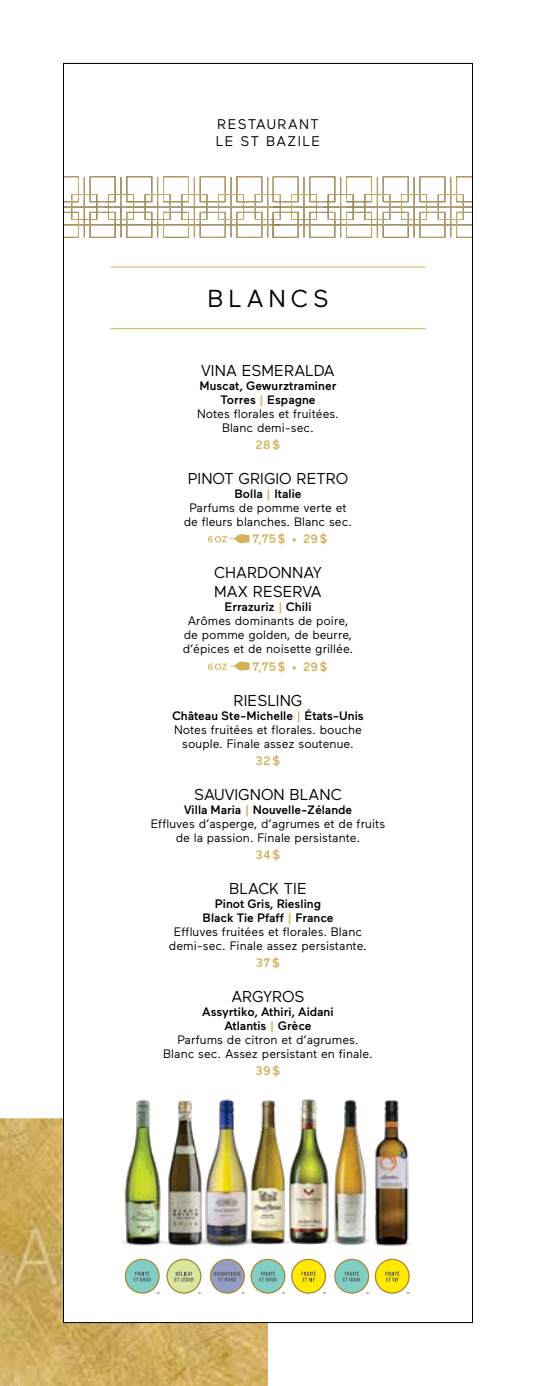
<style>
.page{position:relative;width:536px;height:1386px;background:#fff}
.page>*{position:absolute;margin:0;border:0;box-sizing:border-box;transform-origin:0 0}
.t1{font:24.5px "Maax";letter-spacing:.2em;color:#000}
.t2{font:15.75px/19.2px "Maax";color:#000}
.t3{font:14px/16.8px "Maax";letter-spacing:.1em;color:#000}
.t4{font:12.25px/14px "Maax";color:#000;text-align:center}
.t5{font:500 12.25px "Maax";color:#d3b25c}
.s1{font-weight:500}
.s2{font-weight:500;color:#d3b25c}
</style>
<div class="page">
<img style="left:0;top:1118px;width:268px;height:268px">
<svg style="left:65px;top:176px;width:207px;height:62px"></svg>
<img style="left:272px;top:176px;width:198px;height:62px">
<svg style="left:208px;top:534px;width:41px;height:10px"></svg>
<svg style="left:208px;top:661px;width:41px;height:10px"></svg>
<hr style="left:110px;top:267px;width:315px;height:1px;background:#d3b25c">
<hr style="left:110px;top:328px;width:315px;height:1px;background:#d3b25c">
<img style="left:105px;top:1100px;width:74px;height:151px">
<svg style="left:125px;top:1259px;width:35px;height:35px"></svg>
<img style="left:194px;top:1099px;width:47px;height:152px">
<img style="left:338px;top:1099px;width:21px;height:147px">
<svg style="left:166px;top:1259px;width:35px;height:35px"></svg>
<img style="left:159px;top:1100px;width:51px;height:149px">
<svg style="left:294px;top:1286px;width:32px;height:8px"></svg>
<img style="left:285px;top:1099px;width:53px;height:187px">
<svg style="left:210px;top:1259px;width:75px;height:35px"></svg>
<img style="left:241px;top:1099px;width:54px;height:160px">
<svg style="left:334px;top:1259px;width:75px;height:35px"></svg>
<img style="left:359px;top:1100px;width:52px;height:146px">
<p class="t3" style="left:216px;top:116px;width:106px">RESTAURANT<br>LE ST BAZILE</p>
<h1 class="t1" style="left:207px;top:285px;width:123px">BLANCS</h1>
<p class="t2" style="left:201px;top:361px;width:135px">VINA ESMERALDA</p>
<p class="t4" style="left:197px;top:379px;width:143px"><span class="s1">Muscat, Gewurztraminer<br>Torres</span> <span class="s2">|</span> <span class="s1">Espagne<br></span>Notes florales et fruitées.<br>Blanc demi-sec.</p>
<p class="t5" style="left:255px;top:438px;width:26px">28$</p>
<p class="t2" style="left:188px;top:469px;width:162px">PINOT GRIGIO RETRO</p>
<p class="t4" style="left:184px;top:487px;width:170px"><span class="s1">Bolla</span> <span class="s2">|</span> <span class="s1">Italie<br></span>Parfums de pomme verte et de fleurs blanches. Blanc sec.</p>
<p class="t5" style="left:252px;top:532px;width:77px">7,75$ • 29$</p>
<p class="t2" style="left:214px;top:563px;width:109px">CHARDONNAY<br>MAX RESERVA</p>
<p class="t4" style="left:183px;top:600px;width:172px"><span class="s1">Errazuriz</span> <span class="s2">|</span> <span class="s1">Chili<br></span>Arômes dominants de poire, de pomme golden, de beurre, d’épices et de noisette grillée.</p>
<p class="t5" style="left:252px;top:660px;width:77px">7,75$ • 29$</p>
<p class="t2" style="left:233px;top:691px;width:70px">RIESLING</p>
<p class="t4" style="left:172px;top:709px;width:193px"><span class="s1">Château Ste-Michelle</span> <span class="s2">|</span> <span class="s1">États-Unis<br></span>Notes fruitées et florales. bouche souple. Finale assez soutenue.</p>
<p class="t5" style="left:255px;top:754px;width:26px">32$</p>
<p class="t2" style="left:194px;top:785px;width:149px">SAUVIGNON BLANC</p>
<p class="t4" style="left:151px;top:803px;width:236px"><span class="s1">Villa Maria</span> <span class="s2">|</span> <span class="s1">Nouvelle-Zélande<br></span>Effluves d’asperge, d’agrumes et de fruits de la passion. Finale persistante.</p>
<p class="t5" style="left:255px;top:848px;width:26px">34$</p>
<p class="t2" style="left:229px;top:879px;width:79px">BLACK TIE</p>
<p class="t4" style="left:169px;top:897px;width:199px"><span class="s1">Pinot Gris, Riesling<br>Black Tie Pfaff</span> <span class="s2">|</span> <span class="s1">France<br></span>Effluves fruitées et florales. Blanc demi-sec. Finale assez persistante.</p>
<p class="t5" style="left:256px;top:956px;width:26px">37$</p>
<p class="t2" style="left:231px;top:987px;width:75px">ARGYROS</p>
<p class="t4" style="left:163px;top:1005px;width:211px"><span class="s1">Assyrtiko, Athiri, Aidani<br>Atlantis</span> <span class="s2">|</span> <span class="s1">Grèce<br></span>Parfums de citron et d’agrumes.<br>Blanc sec. Assez persistant en finale.</p>
<p class="t5" style="left:255px;top:1064px;width:26px">39$</p>
</div>
